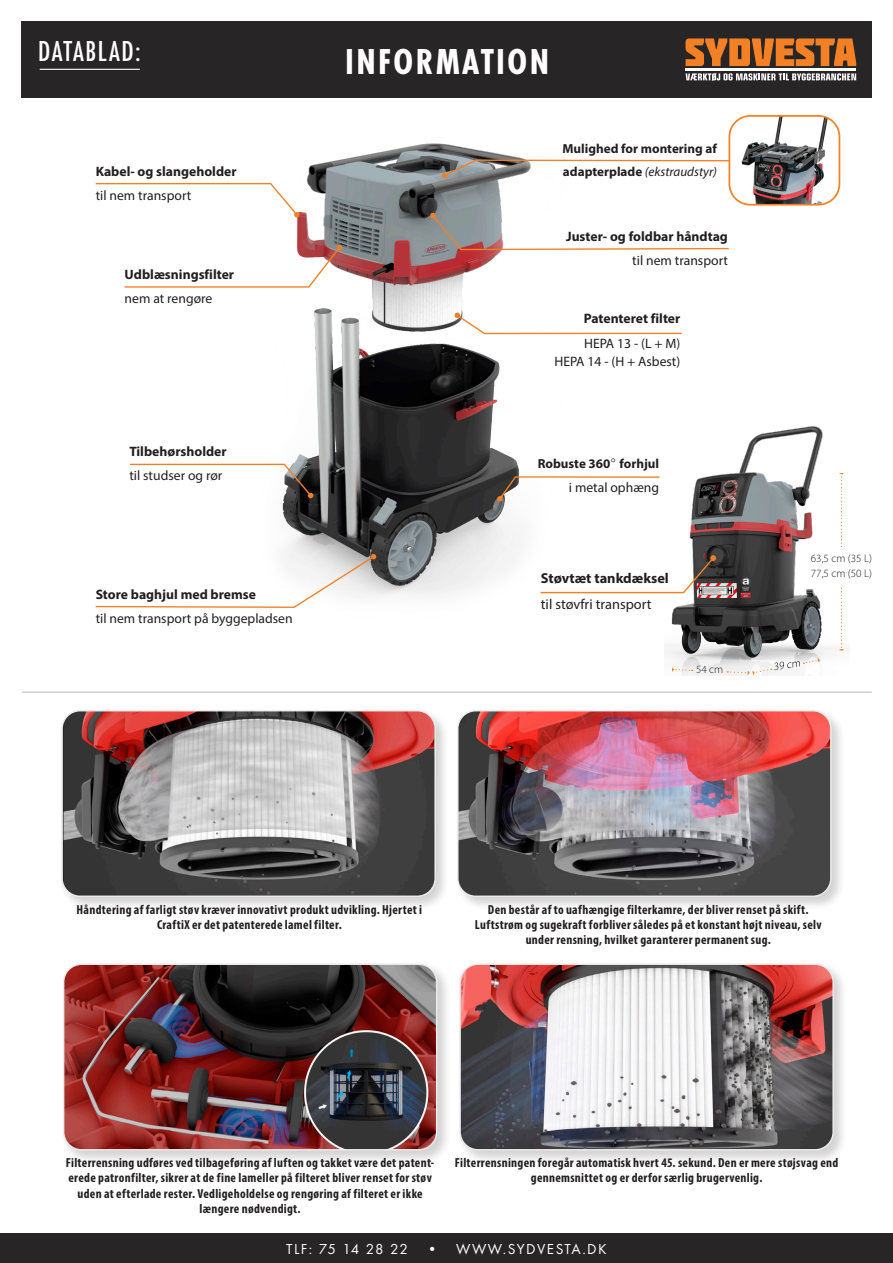
<style>
.page{position:relative;width:893px;height:1263px;background:#fff}
.page>*{position:absolute;margin:0;border:0;box-sizing:border-box;transform-origin:0 0}
.t1{font:700 37.5px "Futura PT Cond";letter-spacing:.06em;color:#fff}
.t2{font:500 30px "Futura PT Cond";letter-spacing:.05em;color:#fff}
.t3{font:15px "Futura PT";letter-spacing:.1em;color:#fff}
.t4{font:14.4px "Myriad Pro";color:#231f20}
.t5{font:700 14.4px "Myriad Pro";color:#231f20}
.t6{font:13.65px "Myriad Pro";color:#231f20}
.t7{font:700 13.65px "Myriad Pro";color:#231f20}
.t8{font:700 condensed 13.2px/15px "Myriad Pro";letter-spacing:.02em;color:#231f20;text-align:center}
.t9{font:700 13.2px/22.5px "Myriad Pro";color:#231f20}
.t10{font:300 11.1px/14.9px "Myriad Pro";color:#231f20}
.s1{font-weight:400;font-style:italic}
.s2{font-family:"Open Sans";font-weight:300}
</style>
<div class="page">
<div style="left:21px;top:21px;width:851px;height:77px;background:#282526"></div>
<div style="left:0;top:1233px;width:893px;height:30px;background:#282526"></div>
<svg style="left:686px;top:38px;width:170px;height:28px"></svg>
<svg style="left:686px;top:73px;width:170px;height:8px"></svg>
<hr style="left:686px;top:69px;width:170px;height:2px;background:#fff">
<hr style="left:40px;top:69px;width:100px;height:1px;background:#fff">
<img style="left:664px;top:426px;width:180px;height:249px">
<svg style="left:573px;top:555px;width:143px;height:39px"></svg>
<svg style="left:840px;top:473px;width:3px;height:177px"></svg>
<div style="left:808px;top:547px;width:67px;height:37px;background:#fff"></div>
<svg style="left:672px;top:668px;width:21px;height:3px"></svg>
<svg style="left:727px;top:657px;width:93px;height:19px"></svg>
<div style="left:59px;top:708px;width:391px;height:203px;background:#231f20;opacity:.2"></div>
<img style="left:62px;top:711px;width:373px;height:185px">
<div style="left:61px;top:710px;width:375px;height:187px;border:2px solid #ebebeb;border-radius:18px"></div>
<div style="left:61px;top:961px;width:391px;height:204px;background:#231f20;opacity:.2"></div>
<img style="left:64px;top:964px;width:373px;height:186px">
<div style="left:63px;top:963px;width:374px;height:187px;border:2px solid #ebebeb;border-radius:18px"></div>
<div style="left:455px;top:708px;width:391px;height:203px;background:#231f20;opacity:.2"></div>
<img style="left:458px;top:711px;width:373px;height:185px">
<div style="left:457px;top:710px;width:375px;height:187px;border:2px solid #ebebeb;border-radius:18px"></div>
<div style="left:457px;top:961px;width:391px;height:204px;background:#231f20;opacity:.2"></div>
<img style="left:460px;top:964px;width:373px;height:186px">
<div style="left:459px;top:963px;width:375px;height:187px;border:2px solid #ebebeb;border-radius:18px"></div>
<hr style="left:22px;top:691px;width:850px;height:2px;background:#cbcdce">
<img style="left:282px;top:143px;width:291px;height:454px">
<svg style="left:95px;top:182px;width:205px;height:35px"></svg>
<svg style="left:442px;top:159px;width:286px;height:19px"></svg>
<svg style="left:95px;top:554px;width:281px;height:54px"></svg>
<svg style="left:430px;top:213px;width:299px;height:38px"></svg>
<svg style="left:455px;top:313px;width:227px;height:22px"></svg>
<svg style="left:124px;top:245px;width:218px;height:43px"></svg>
<svg style="left:129px;top:463px;width:184px;height:35px"></svg>
<svg style="left:497px;top:475px;width:163px;height:26px"></svg>
<img style="left:731px;top:117px;width:108px;height:86px">
<div style="left:728px;top:115px;width:112px;height:91px;border:2px solid #f58024;border-radius:21px"></div>
<p class="t2" style="left:38px;top:34px;width:104px">DATABLAD:</p>
<p class="t7" style="left:96px;top:162px;width:142px">Kabel- og slangeholder</p>
<p class="t6" style="left:96px;top:187px;width:97px">til nem transport</p>
<p class="t7" style="left:125px;top:265px;width:111px">Udblæsningsfilter</p>
<p class="t6" style="left:125px;top:290px;width:89px">nem at rengøre</p>
<p class="t7" style="left:129px;top:442px;width:99px">Tilbehørsholder</p>
<p class="t6" style="left:129px;top:467px;width:94px">til studser og rør</p>
<p class="t7" style="left:96px;top:586px;width:162px">Store baghjul med bremse</p>
<p class="t6" style="left:96px;top:610px;width:199px">til nem transport på byggepladsen</p>
<p class="t1" style="left:345px;top:40px;width:205px">INFORMATION</p>
<p class="t9" style="left:562px;top:137px;width:156px">Mulighed for montering af adapterplade <span class="s1">(ekstraudstyr)</span></p>
<p class="t7" style="left:566px;top:227px;width:163px">Juster- og foldbar håndtag</p>
<p class="t6" style="left:632px;top:252px;width:97px">til nem transport</p>
<p class="t7" style="left:584px;top:310px;width:98px">Patenteret filter</p>
<p class="t6" style="left:584px;top:335px;width:98px">HEPA 13 - (L + M)</p>
<p class="t6" style="left:554px;top:353px;width:127px">HEPA 14 - (H + Asbest)</p>
<p class="t9" style="left:538px;top:452px;width:123px">Robuste 360<span class="s2">°</span> forhjul</p>
<p class="t6" style="left:569px;top:479px;width:92px">i metal ophæng</p>
<p class="t5" style="left:541px;top:569px;width:129px">Støvtæt tankdæksel</p>
<p class="t4" style="left:541px;top:595px;width:112px">til støvfri transport</p>
<p class="t10" style="left:696px;top:662px;width:29px">54 cm</p>
<p class="t10" style="left:811px;top:551px;width:63px">63,5 cm (35 L)<br>77,5 cm (50 L)</p>
<p class="t8" style="left:77px;top:902px;width:347px">Håndtering af farligt støv kræver innovativt produkt udvikling. Hjertet i<br>CraftiX er det patenterede lamel filter.</p>
<p class="t8" style="left:475px;top:902px;width:348px">Den består af to uafhængige filterkamre, der bliver renset på skift.<br>Luftstrøm og sugekraft forbliver således på et konstant højt niveau, selv under rensning, hvilket garanterer permanent sug.</p>
<p class="t8" style="left:66px;top:1155px;width:370px">Filterrensning udføres ved tilbageføring af luften og takket være det patent&shy;erede patronfilter, sikrer at de fine lameller på filteret bliver renset for støv uden at efterlade rester. Vedligeholdelse og rengøring af filteret er ikke længere nødvendigt.</p>
<p class="t8" style="left:455px;top:1155px;width:385px">Filterrensningen foregår automatisk hvert 45. sekund. Den er mere støjsvag end gennemsnittet og er derfor særlig brugervenlig.</p>
<p class="t3" style="left:286px;top:1240px;width:322px">TLF: 75 14 28 22 • WWW.SYDVESTA.DK</p>
</div>
